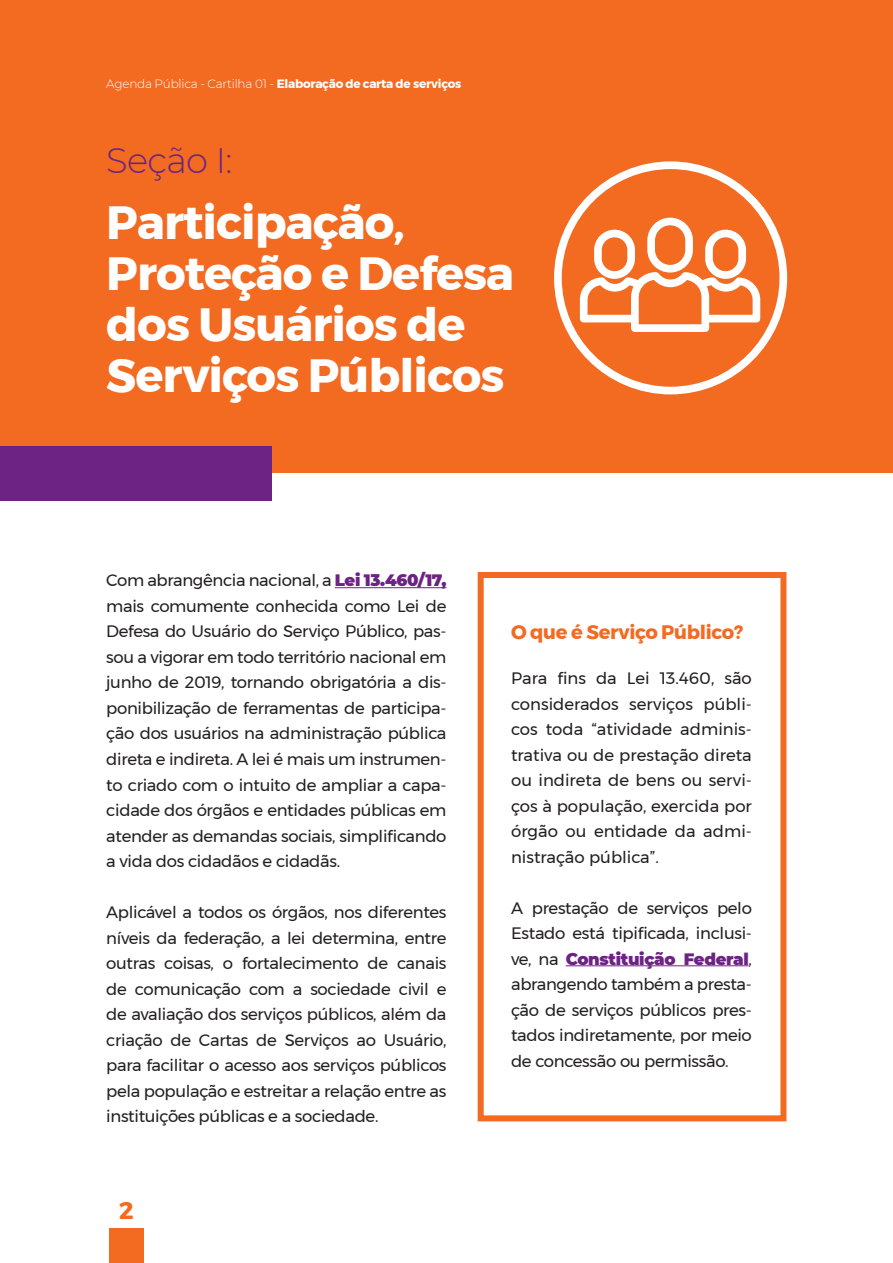
<style>
.page{position:relative;width:893px;height:1263px;background:#fff}
.page>*{position:absolute;margin:0;border:0;box-sizing:border-box;transform-origin:0 0}
.Básico{font:700 46.5px/51px "Montserrat";letter-spacing:-.02em;color:#fff}
.Básico-2{font:300 35.25px "Montserrat";letter-spacing:-.02em;color:#6d2383}
.Básico-3{font:700 24px "Montserrat";color:#f36a21}
.Básico-4{font:700 19.5px "Montserrat";letter-spacing:-.02em;color:#f36a21}
.Básico-5{font:16.5px/25.5px "Montserrat";letter-spacing:-.02em;color:#231f20;text-align:justify}
.Básico-6{font:700 12px "Montserrat";letter-spacing:-.02em;color:#fff}
.s1{font-weight:300}
.s2{font-weight:900;color:#6d2383}
</style>
<div class="page">
<div style="left:0;top:0;width:893px;height:472px;background:#f36a21"></div>
<hr style="left:335px;top:587px;width:111px;height:1px;background:#6d2383">
<div style="left:0;top:446px;width:272px;height:54px;background:#6d2383"></div>
<div style="left:109px;top:1229px;width:34px;height:34px;background:#f36a21"></div>
<svg style="left:554px;top:161px;width:233px;height:233px"></svg>
<div style="left:478px;top:572px;width:308px;height:549px;border:6px solid #f36a21"></div>
<hr style="left:566px;top:965px;width:182px;height:1px;background:#6d2383">
<p class="Básico-6" style="left:106px;top:74px;width:357px"><span class="s1">Agenda Pública - Cartilha 01 -</span> Elaboração de carta de serviços</p>
<p class="Básico-2" style="left:106px;top:137px;width:128px">Seção I:</p>
<p class="Básico" style="left:106px;top:197px;width:409px">Participação,<br>Proteção e Defesa dos Usuários de<br>Serviços Públicos</p>
<p class="Básico-5" style="left:106px;top:568px;width:342px">Com abrangência nacional, a <span class="s2">Lei 13.460/17, </span>mais comumente conhecida como Lei de Defesa do Usuário do Serviço Público, pas&shy;sou a vigorar em todo território nacional em junho de 2019, tornando obrigatória a dis&shy;ponibilização de ferramentas de participa&shy;ção dos usuários na administração pública direta e indireta. A lei é mais um instrumen&shy;to criado com o intuito de ampliar a capa&shy;cidade dos órgãos e entidades públicas em atender as demandas sociais, simplificando a vida dos cidadãos e cidadãs.</p>
<p class="Básico-5" style="left:106px;top:899px;width:342px">Aplicável a todos os órgãos, nos diferentes níveis da federação, a lei determina, entre outras coisas, o fortalecimento de canais de comunicação com a sociedade civil e de avaliação dos serviços públicos, além da criação de Cartas de Serviços ao Usuário, para facilitar o acesso aos serviços públicos pela população e estreitar a relação entre as instituições públicas e a sociedade.</p>
<p class="Básico-3" style="left:119px;top:1191px;width:16px">2</p>
<p class="Básico-4" style="left:511px;top:616px;width:233px">O que é Serviço Público?</p>
<p class="Básico-5" style="left:511px;top:665px;width:242px">Para fins da Lei 13.460, são considerados serviços públi&shy;cos toda “atividade adminis&shy;trativa ou de prestação direta ou indireta de bens ou servi&shy;ços à população, exercida por órgão ou entidade da admi&shy;nistração pública”.</p>
<p class="Básico-5" style="left:511px;top:895px;width:242px">A prestação de serviços pelo Estado está tipificada, inclusi&shy;ve, na <span class="s2">Constituição Federal</span>, abrangendo também a presta&shy;ção de serviços públicos pres&shy;tados indiretamente, por meio de concessão ou permissão.</p>
</div>
